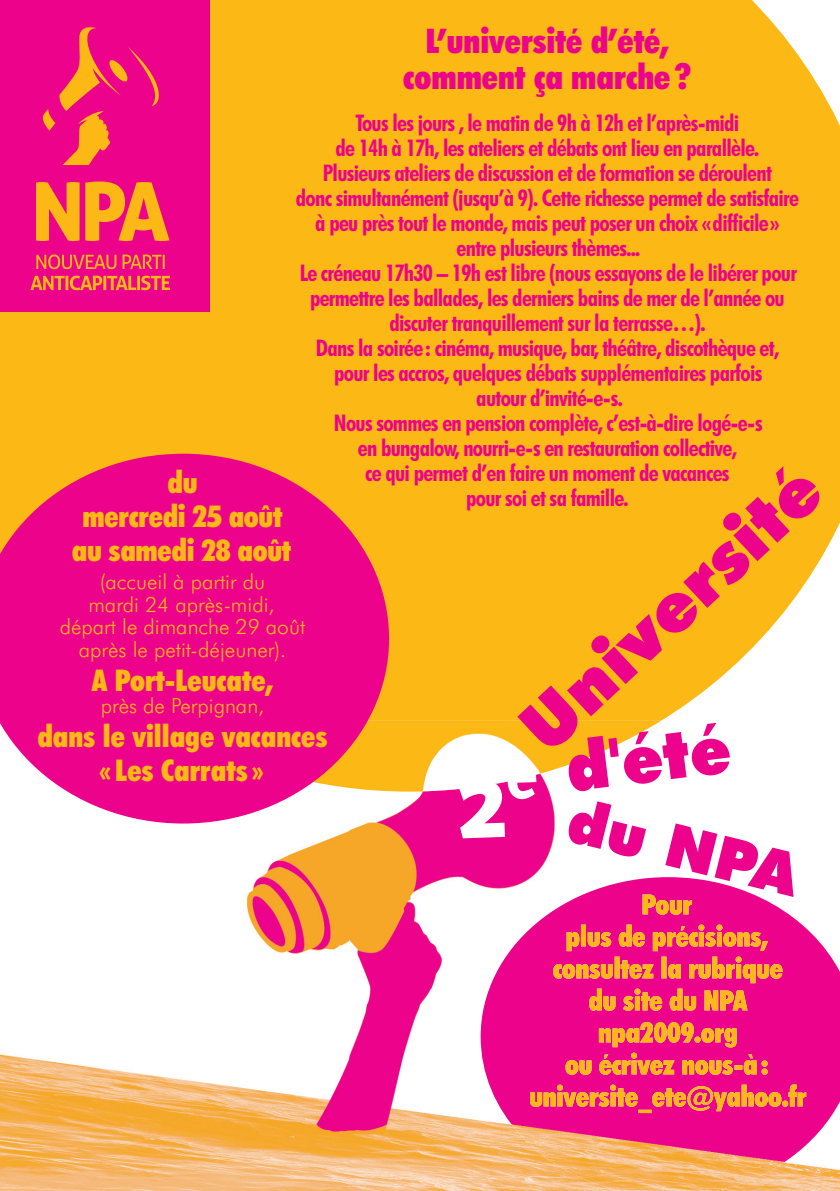
<style>
.page{position:relative;width:840px;height:1191px;background:#fff}
.page>*{position:absolute;margin:0;border:0;box-sizing:border-box;transform-origin:0 0}
.t1{font:900 condensed 34px/36px "Futura BT";color:#ed028c;text-align:center}
.t2{font:900 condensed 30px/34px "Futura BT";color:#fcb814;text-align:center}
.t3{font:700 condensed 23px/25px "Futura BT";letter-spacing:-.03em;color:#ed028c;text-align:center}
.t4{font:300 21px/22.4px "Futura BT";color:#fcb814;text-align:center}
</style>
<div class="page">
<div style="left:0;top:0;width:839px;height:720px;background:#fcb814"></div>
<img style="left:0;top:823px;width:349px;height:368px">
<img style="left:420px;top:752px;width:310px;height:137px">
<img style="left:349px;top:791px;width:71px;height:400px">
<img style="left:419px;top:921px;width:24px;height:68px">
<img style="left:419px;top:989px;width:61px;height:202px">
<img style="left:389px;top:720px;width:178px;height:71px">
<img style="left:480px;top:877px;width:359px;height:314px">
<img style="left:642px;top:897px;width:50px;height:17px">
<img style="left:566px;top:924px;width:201px;height:27px">
<img style="left:552px;top:956px;width:230px;height:27px">
<img style="left:588px;top:988px;width:159px;height:22px">
<img style="left:598px;top:1022px;width:139px;height:25px">
<img style="left:565px;top:1052px;width:202px;height:22px">
<img style="left:529px;top:1084px;width:276px;height:29px">
<svg style="left:517px;top:466px;width:303px;height:281px;fill:#fcb814"></svg>
<svg style="left:566px;top:801px;width:227px;height:96px"></svg>
<svg style="left:567px;top:723px;width:162px;height:69px"></svg>
<svg style="left:459px;top:764px;width:77px;height:74px"></svg>
<svg style="left:0;top:454px;width:389px;height:369px;background:#ef2885"></svg>
<div style="left:0;top:0;width:209px;height:311px;background:#ed028c"></div>
<svg style="left:42px;top:27px;width:117px;height:138px"></svg>
<svg style="left:36px;top:181px;width:133px;height:60px"></svg>
<svg style="left:36px;top:254px;width:80px;height:15px"></svg>
<svg style="left:122px;top:254px;width:43px;height:15px"></svg>
<svg style="left:30px;top:276px;width:140px;height:14px"></svg>
<h1 class="t1" style="left:403px;top:23px;width:290px">L’université d’été, comment ça marche ?</h1>
<p class="t3" style="left:296px;top:110px;width:504px">Tous les jours , le matin de 9h à 12h et l’après-midi<br>de 14h à 17h, les ateliers et débats ont lieu en parallèle.<br>Plusieurs ateliers de discussion et de formation se déroulent<br>donc simultanément (jusqu’à 9). Cette richesse permet de satisfaire à peu près tout le monde, mais peut poser un choix « difficile » entre plusieurs thèmes...<br>Le créneau 17h30 – 19h est libre (nous essayons de le libérer pour permettre les ballades, les derniers bains de mer de l’année ou discuter tranquillement sur la terrasse…).<br>Dans la soirée : cinéma, musique, bar, théâtre, discothèque et, pour les accros, quelques débats supplémentaires parfois<br>autour d’invité-e-s.<br>Nous sommes en pension complète, c’est-à-dire logé-e-s<br>en bungalow, nourri-e-s en restauration collective,<br>ce qui permet d’en faire un moment de vacances<br>pour soi et sa famille.</p>
<h2 class="t2" style="left:72px;top:465px;width:221px">du<br>mercredi 25 août au samedi 28 août</h2>
<p class="t4" style="left:60px;top:570px;width:247px">(accueil à partir du<br>mardi 24 après-midi, départ le dimanche 29 août après le petit-déjeuner).</p>
<h2 class="t2" style="left:92px;top:663px;width:183px">A Port-Leucate,</h2>
<p class="t4" style="left:101px;top:694px;width:165px">près de Perpignan,</p>
<h2 class="t2" style="left:37px;top:719px;width:291px">dans le village vacances « Les Carrats »</h2>
</div>
